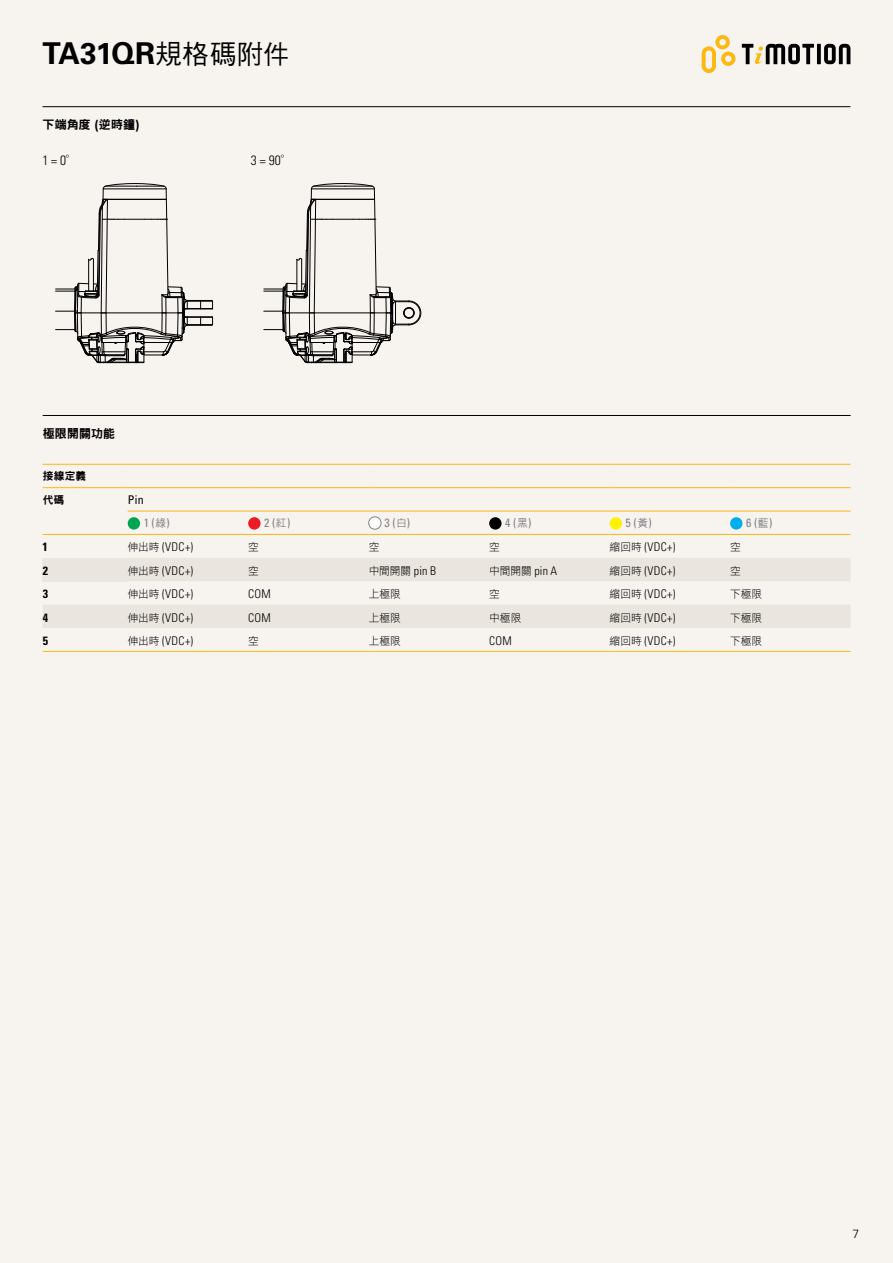
<style>
.page{position:relative;width:893px;height:1263px;background:#f7f3ef}
.page>*{position:absolute;margin:0;border:0;box-sizing:border-box;transform-origin:0 0}
.t1{font:700 30px "Univers LT Std";letter-spacing:-.035em;color:#000}
.t2{font:300 condensed 13.5px "Univers LT Std";color:#000}
.t3{font:300 condensed 12px "Univers LT Std";letter-spacing:.025em;color:#000}
.t4{font:condensed 12px "Univers LT Std";color:#808284}
.t5{font:12px "DFN Hei W9 WIN BF";letter-spacing:.01em;color:#000}
.t6{font:condensed 12px/23.4px "Univers LT Std";color:#000}
.t7{font:700 condensed 12px "Univers LT Std";color:#000}
.t8{font:300 12px "Univers LT Std";color:#000}
.t9{font:10.65px "DF Hei W3 WIN BF";letter-spacing:.01em;color:#000}
.t10{font:10.65px/23.4px "DFN Hei W9 WIN BF";letter-spacing:.03em;color:#000}
.s1{font-family:"DF Hei W5 WIN BF";font-weight:400;font-size:26.7px}
.s2{font-family:"Univers LT Std";font-weight:700;font-size:13.5px}
.s3{font-family:"DF Hei W3 WIN BF";font-weight:400;font-stretch:normal;font-size:12px}
.s4{color:#808284}
.s5{font-family:"DF Hei W5 WIN BF";font-stretch:normal;font-size:10.65px;color:#808284}
.s6{font-family:"DF Hei W5 WIN BF";font-stretch:normal;font-size:10.65px}
.s7{font-family:"DF Hei W3 WIN BF";font-weight:400;font-stretch:normal;font-size:10.65px}
.s8{font-family:"Univers LT Std";font-weight:300;font-stretch:condensed;font-size:12px}
</style>
<div class="page">
<svg style="left:702px;top:35px;width:33px;height:38px"></svg>
<svg style="left:817px;top:44px;width:4px;height:20px"></svg>
<svg style="left:824px;top:44px;width:26px;height:20px"></svg>
<svg style="left:742px;top:44px;width:72px;height:20px"></svg>
<hr style="left:43px;top:415px;width:808px;height:1px;background:#000">
<svg style="left:43px;top:558px;width:807px;height:70px;fill:#eae6df"></svg>
<hr style="left:43px;top:534px;width:85px;height:1px;background:#fdb812">
<hr style="left:43px;top:464px;width:85px;height:1px;background:#fdb812">
<hr style="left:128px;top:464px;width:120px;height:1px;background:#fdb812">
<hr style="left:248px;top:464px;width:121px;height:1px;background:#fdb812">
<hr style="left:369px;top:464px;width:120px;height:1px;background:#fdb812">
<hr style="left:489px;top:464px;width:121px;height:1px;background:#fdb812">
<hr style="left:610px;top:464px;width:120px;height:1px;background:#fdb812">
<hr style="left:730px;top:464px;width:121px;height:1px;background:#fdb812">
<hr style="left:43px;top:487px;width:85px;height:1px;background:#fdb812">
<hr style="left:128px;top:487px;width:120px;height:1px;background:#fdb812">
<hr style="left:248px;top:487px;width:121px;height:1px;background:#fdb812">
<hr style="left:369px;top:487px;width:120px;height:1px;background:#fdb812">
<hr style="left:489px;top:487px;width:121px;height:1px;background:#fdb812">
<hr style="left:610px;top:487px;width:120px;height:1px;background:#fdb812">
<hr style="left:730px;top:487px;width:121px;height:1px;background:#fdb812">
<hr style="left:128px;top:511px;width:120px;height:1px;background:#fdb812">
<hr style="left:248px;top:511px;width:121px;height:1px;background:#fdb812">
<hr style="left:369px;top:511px;width:120px;height:1px;background:#fdb812">
<hr style="left:489px;top:511px;width:121px;height:1px;background:#fdb812">
<hr style="left:610px;top:511px;width:120px;height:1px;background:#fdb812">
<hr style="left:730px;top:511px;width:121px;height:1px;background:#fdb812">
<hr style="left:43px;top:651px;width:85px;height:1px;background:#fdb812">
<hr style="left:128px;top:534px;width:120px;height:1px;background:#fdb812">
<hr style="left:248px;top:534px;width:121px;height:1px;background:#fdb812">
<hr style="left:369px;top:534px;width:120px;height:1px;background:#fdb812">
<hr style="left:489px;top:534px;width:121px;height:1px;background:#fdb812">
<hr style="left:610px;top:534px;width:120px;height:1px;background:#fdb812">
<hr style="left:730px;top:534px;width:121px;height:1px;background:#fdb812">
<hr style="left:128px;top:651px;width:120px;height:1px;background:#fdb812">
<hr style="left:248px;top:651px;width:121px;height:1px;background:#fdb812">
<hr style="left:369px;top:651px;width:120px;height:1px;background:#fdb812">
<hr style="left:489px;top:651px;width:121px;height:1px;background:#fdb812">
<hr style="left:610px;top:651px;width:120px;height:1px;background:#fdb812">
<hr style="left:730px;top:651px;width:121px;height:1px;background:#fdb812">
<div style="left:248px;top:517px;width:13px;height:13px;background:#ed1b23;border-radius:50%"></div>
<div style="left:128px;top:517px;width:12px;height:13px;background:#00a650;border-radius:50%"></div>
<div style="left:369px;top:517px;width:12px;height:12px;background:#fff;border-radius:50%"></div>
<div style="left:368px;top:516px;width:13px;height:14px;border:1px solid #808284;border-radius:50%"></div>
<div style="left:489px;top:517px;width:13px;height:13px;background:#000;border-radius:50%"></div>
<div style="left:610px;top:517px;width:12px;height:13px;background:#fff200;border-radius:50%"></div>
<div style="left:730px;top:517px;width:12px;height:13px;background:#00aeef;border-radius:50%"></div>
<hr style="left:43px;top:106px;width:807px;height:1px;background:#000">
<svg style="left:56px;top:183px;width:157px;height:181px"></svg>
<svg style="left:264px;top:183px;width:157px;height:181px"></svg>
<div style="left:403px;top:307px;width:11px;height:11px;border:1px solid #000;border-radius:50%"></div>
<div style="left:404px;top:308px;width:10px;height:10px;border:1px solid #000;border-radius:50%"></div>
<h1 class="t1" style="left:43px;top:36px;width:248px">TA31QR<span class="s1">規格碼附件</span></h1>
<p class="t5" style="left:43px;top:119px;width:99px">下端角度 <span class="s2">(</span>逆時鐘<span class="s2">)</span></p>
<p class="t2" style="left:43px;top:152px;width:37px">1 = 0<span class="s3">°</span></p>
<p class="t2" style="left:251px;top:152px;width:43px">3 = 90<span class="s3">°</span></p>
<p class="t5" style="left:43px;top:428px;width:74px">極限開關功能</p>
<p class="t10" style="left:43px;top:464px;width:45px">接線定義代碼</p>
<p class="t6" style="left:144px;top:487px;width:28px;text-indent:-16px">Pin<br><span class="s4">1 (</span><span class="s5">綠</span><span class="s4">)</span></p>
<p class="t4" style="left:264px;top:515px;width:28px">2 (<span class="s6">紅</span>)</p>
<p class="t4" style="left:385px;top:515px;width:27px">3 (<span class="s6">白</span>)</p>
<p class="t4" style="left:505px;top:515px;width:28px">4 (<span class="s6">黑</span>)</p>
<p class="t4" style="left:626px;top:515px;width:28px">5 (<span class="s6">黃</span>)</p>
<p class="t4" style="left:746px;top:515px;width:28px">6 (<span class="s6">藍</span>)</p>
<p class="t7" style="left:43px;top:540px;width:7px">1</p>
<p class="t3" style="left:128px;top:540px;width:67px"><span class="s7">伸出時</span> (VDC+)</p>
<p class="t9" style="left:248px;top:542px;width:12px">空</p>
<p class="t9" style="left:369px;top:542px;width:12px">空</p>
<p class="t9" style="left:489px;top:542px;width:12px">空</p>
<p class="t3" style="left:610px;top:540px;width:67px"><span class="s7">縮回時</span> (VDC+)</p>
<p class="t9" style="left:730px;top:542px;width:12px">空</p>
<p class="t7" style="left:43px;top:563px;width:7px">2</p>
<p class="t3" style="left:128px;top:563px;width:67px"><span class="s7">伸出時</span> (VDC+)</p>
<p class="t9" style="left:248px;top:565px;width:12px">空</p>
<p class="t9" style="left:369px;top:565px;width:69px">中間開關 <span class="s8">pin B</span></p>
<p class="t9" style="left:489px;top:565px;width:70px">中間開關 <span class="s8">pin A</span></p>
<p class="t3" style="left:610px;top:563px;width:67px"><span class="s7">縮回時</span> (VDC+)</p>
<p class="t9" style="left:730px;top:565px;width:12px">空</p>
<p class="t7" style="left:43px;top:586px;width:7px">3</p>
<p class="t3" style="left:128px;top:587px;width:67px"><span class="s7">伸出時</span> (VDC+)</p>
<p class="t3" style="left:248px;top:587px;width:24px">COM</p>
<p class="t9" style="left:369px;top:589px;width:34px">上極限</p>
<p class="t9" style="left:489px;top:589px;width:12px">空</p>
<p class="t3" style="left:610px;top:587px;width:67px"><span class="s7">縮回時</span> (VDC+)</p>
<p class="t9" style="left:730px;top:589px;width:34px">下極限</p>
<p class="t7" style="left:43px;top:610px;width:7px">4</p>
<p class="t3" style="left:128px;top:610px;width:67px"><span class="s7">伸出時</span> (VDC+)</p>
<p class="t3" style="left:248px;top:610px;width:24px">COM</p>
<p class="t9" style="left:369px;top:612px;width:34px">上極限</p>
<p class="t9" style="left:489px;top:612px;width:34px">中極限</p>
<p class="t3" style="left:610px;top:610px;width:67px"><span class="s7">縮回時</span> (VDC+)</p>
<p class="t9" style="left:730px;top:612px;width:34px">下極限</p>
<p class="t7" style="left:43px;top:633px;width:7px">5</p>
<p class="t3" style="left:128px;top:633px;width:67px"><span class="s7">伸出時</span> (VDC+)</p>
<p class="t9" style="left:248px;top:635px;width:12px">空</p>
<p class="t9" style="left:369px;top:635px;width:34px">上極限</p>
<p class="t3" style="left:489px;top:633px;width:24px">COM</p>
<p class="t3" style="left:610px;top:633px;width:67px"><span class="s7">縮回時</span> (VDC+)</p>
<p class="t9" style="left:730px;top:635px;width:34px">下極限</p>
<p class="t8" style="left:852px;top:1226px;width:8px">7</p>
</div>
